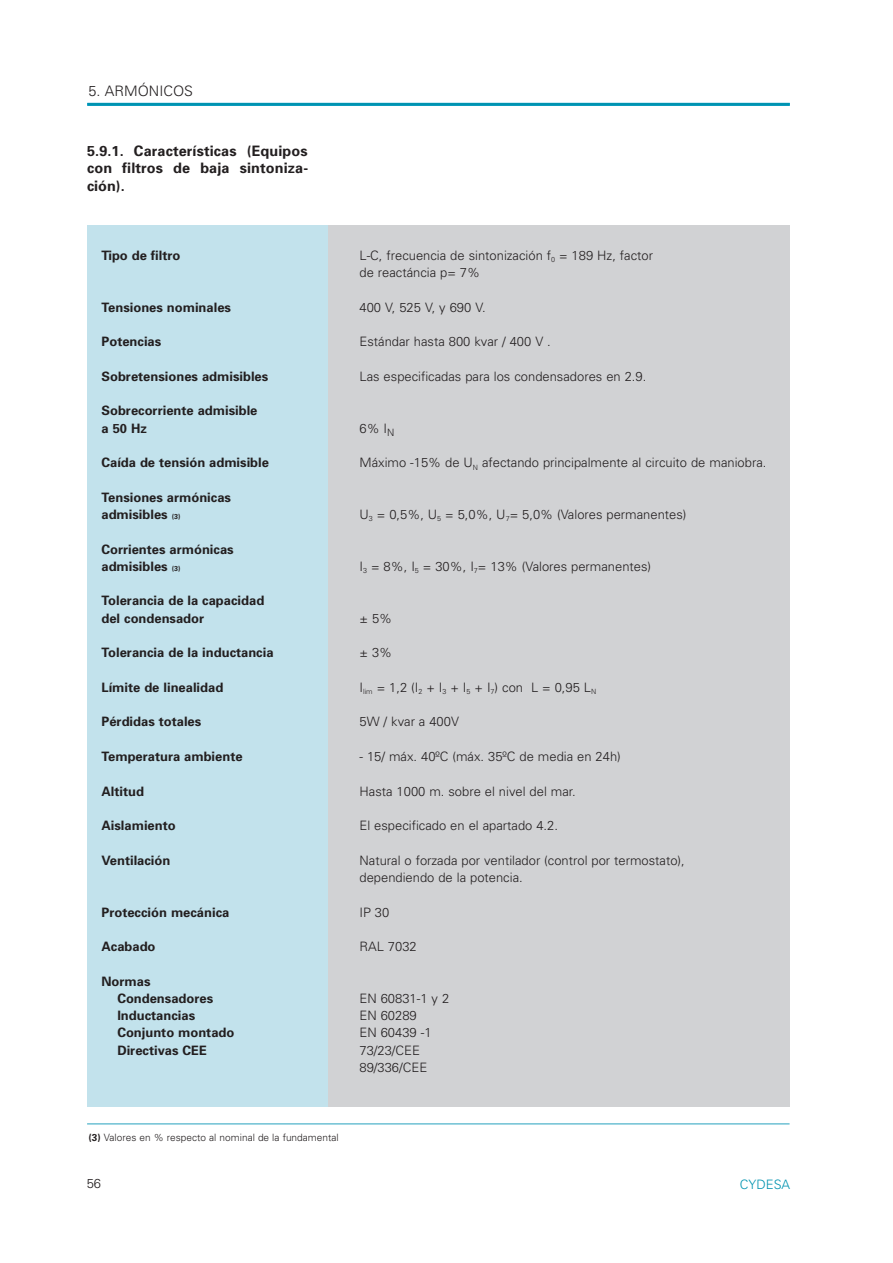
<style>
.page{position:relative;width:893px;height:1263px;background:#fff}
.page>*{position:absolute;margin:0;border:0;box-sizing:border-box;transform-origin:0 0}
.t1{font:700 14.4px/17.2px "Univers";letter-spacing:.01em;color:#231f20;text-align:justify}
.t2{font:300 14.4px "Univers";color:#231f20}
.t3{font:300 12.9px/17.2px "Univers";color:#231f20}
.t4{font:700 12.9px/17.2px "Univers";color:#231f20}
.t5{font:300 12.9px "Univers";color:#0093b0}
.t6{font:300 10.05px "Univers";color:#231f20}
.s1{font-size:7.2px}
.s2{font-weight:700}
</style>
<div class="page">
<hr style="left:87px;top:103px;width:702px;height:3px;background:#0093b0">
<div style="left:307px;top:225px;width:482px;height:882px;background:#d1d2d4"></div>
<div style="left:87px;top:225px;width:241px;height:882px;background:#c2e2ec"></div>
<hr style="left:87px;top:1123px;width:702px;height:2px;background:#68bed2">
<p class="t2" style="left:88px;top:85px;width:106px">5. ARMÓNICOS</p>
<p class="t1" style="left:87px;top:144px;width:222px">5.9.1. Características (Equipos con filtros de baja sintoniza&shy;ción).</p>
<p class="t4" style="left:101px;top:248px;width:80px">Tipo de filtro</p>
<p class="t4" style="left:101px;top:300px;width:131px">Tensiones nominales</p>
<p class="t4" style="left:101px;top:334px;width:61px">Potencias</p>
<p class="t4" style="left:101px;top:369px;width:168px">Sobretensiones admisibles</p>
<p class="t4" style="left:101px;top:403px;width:157px">Sobrecorriente admisible a 50 Hz</p>
<p class="t4" style="left:101px;top:455px;width:169px">Caída de tensión admisible</p>
<p class="t4" style="left:101px;top:490px;width:131px">Tensiones armónicas admisibles <span class="s1">(3)</span></p>
<p class="t4" style="left:101px;top:542px;width:134px">Corrientes armónicas admisibles <span class="s1">(3)</span></p>
<p class="t4" style="left:101px;top:593px;width:164px">Tolerancia de la capacidad del condensador</p>
<p class="t4" style="left:101px;top:645px;width:174px">Tolerancia de la inductancia</p>
<p class="t4" style="left:101px;top:680px;width:123px">Límite de linealidad</p>
<p class="t4" style="left:101px;top:714px;width:101px">Pérdidas totales</p>
<p class="t4" style="left:101px;top:749px;width:143px">Temperatura ambiente</p>
<p class="t4" style="left:101px;top:784px;width:44px">Altitud</p>
<p class="t4" style="left:101px;top:818px;width:76px">Aislamiento</p>
<p class="t4" style="left:101px;top:853px;width:70px">Ventilación</p>
<p class="t4" style="left:101px;top:904px;width:129px">Protección mecánica</p>
<p class="t4" style="left:101px;top:939px;width:56px">Acabado</p>
<p class="t4" style="left:117px;top:974px;width:119px;text-indent:-16px">Normas<br>Condensadores<br>Inductancias<br>Conjunto montado<br>Directivas CEE</p>
<p class="t3" style="left:359px;top:248px;width:295px">L-C, frecuencia de sintonización f<sub>0</sub> = 189 Hz, factor de reactáncia p= 7%</p>
<p class="t3" style="left:359px;top:300px;width:128px">400 V, 525 V, y 690 V.</p>
<p class="t3" style="left:359px;top:334px;width:193px">Estándar hasta 800 kvar / 400 V .</p>
<p class="t3" style="left:359px;top:369px;width:288px">Las especificadas para los condensadores en 2.9.</p>
<p class="t3" style="left:359px;top:421px;width:36px">6% I<sub>N</sub></p>
<p class="t3" style="left:359px;top:455px;width:408px">Máximo -15% de U<sub>N</sub> afectando principalmente al circuito de maniobra.</p>
<p class="t3" style="left:359px;top:507px;width:328px">U<sub>3</sub> = 0,5%, U<sub>5</sub> = 5,0%, U<sub>7</sub>= 5,0% (Valores permanentes)</p>
<p class="t3" style="left:359px;top:559px;width:293px">I<sub>3</sub> = 8%, I<sub>5</sub> = 30%, I<sub>7</sub>= 13% (Valores permanentes)</p>
<p class="t3" style="left:359px;top:611px;width:34px">± 5%</p>
<p class="t3" style="left:359px;top:645px;width:34px">± 3%</p>
<p class="t3" style="left:359px;top:680px;width:238px">I<sub>lim</sub> = 1,2 (I<sub>2</sub> + I<sub>3</sub> + I<sub>5</sub> + I<sub>7</sub>) con L = 0,95 L<sub>N</sub></p>
<p class="t3" style="left:359px;top:714px;width:101px">5W / kvar a 400V</p>
<p class="t3" style="left:359px;top:749px;width:263px">- 15/ máx. 40ºC (máx. 35ºC de media en 24h)</p>
<p class="t3" style="left:359px;top:784px;width:218px">Hasta 1000 m. sobre el nivel del mar.</p>
<p class="t3" style="left:359px;top:818px;width:200px">El especificado en el apartado 4.2.</p>
<p class="t3" style="left:359px;top:853px;width:327px">Natural o forzada por ventilador (control por termostato), dependiendo de la potencia.</p>
<p class="t3" style="left:359px;top:904px;width:31px">IP 30</p>
<p class="t3" style="left:359px;top:939px;width:59px">RAL 7032</p>
<p class="t3" style="left:359px;top:991px;width:91px">EN 60831-1 y 2<br>EN 60289<br>EN 60439 -1<br>73/23/CEE<br>89/336/CEE</p>
<p class="t6" style="left:88px;top:1134px;width:252px"><span class="s2">(3)</span> Valores en % respecto al nominal de la fundamental</p>
<p class="t3" style="left:87px;top:1176px;width:16px">56</p>
<p class="t5" style="left:739px;top:1179px;width:52px">CYDESA</p>
</div>
